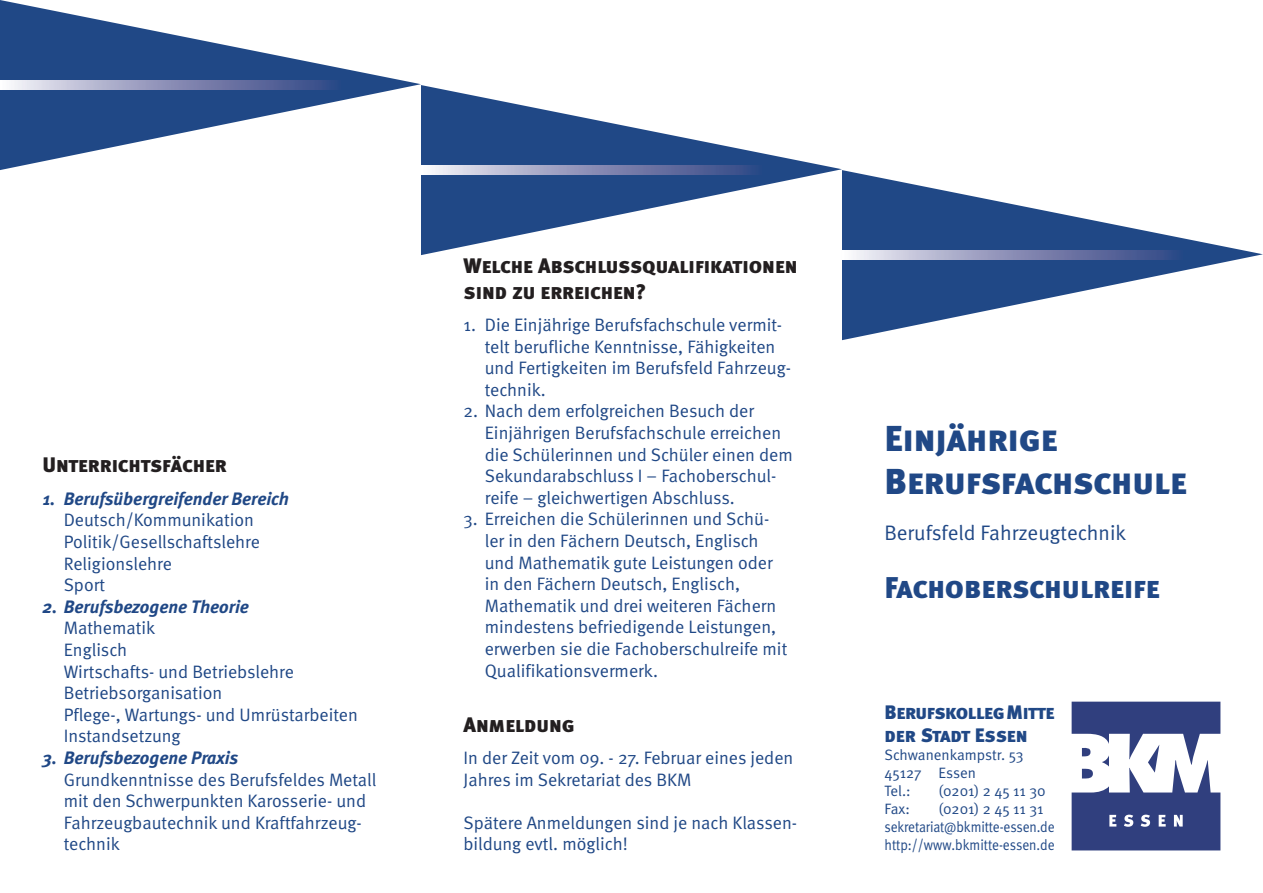
<style>
.page{position:relative;width:1263px;height:893px;background:#fff}
.page>*{position:absolute;margin:0;border:0;box-sizing:border-box;transform-origin:0 0}
.Überschrift_1{font:36px/43.2px "Meta Black Caps";color:#204886}
.Überschrift_1-2{font:30px "Meta Black Caps";color:#204886}
.Überschrift_3{font:21px/25.2px "Meta Black Caps";color:#231f20}
.Text{font:21px "Meta Normal";color:#204886}
.Adresse{font:19.5px "Meta Black Caps";letter-spacing:-.02em;color:#204886}
.Text_Aufzählung{font:18px/21.6px "Meta Normal";color:#204886}
.Text-2{font:18px/21.6px "Meta Normal";color:#204886}
.Adresse-2{font:15px "Meta Normal";letter-spacing:-.005em;color:#204886}
.Adresse-3{font:15px "Meta Normal";letter-spacing:-.005em;color:#204886;scale:.9 1}
.s1{font-family:"Meta";font-weight:700;font-style:italic}
</style>
<div class="page">
<svg style="left:0;top:0;width:42px;height:170px;background:#2e538d"></svg>
<svg style="left:842px;top:247px;width:421px;height:93px"></svg>
<svg style="left:0;top:81px;width:42px;height:8px"></svg>
<svg style="left:842px;top:251px;width:340px;height:8px;background:#8e95b9"></svg>
<svg style="left:42px;top:8px;width:1184px;height:239px"></svg>
<svg style="left:1071px;top:702px;width:149px;height:148px"></svg>
<p class="Überschrift_3" style="left:43px;top:452px;width:186px">Unterrichtsfächer</p>
<p class="Text_Aufzählung" style="left:64px;top:488px;width:227px;text-indent:-21px"><span class="s1">1. Berufsübergreifender Bereich<br></span>Deutsch/Kommunikation<br>Politik/Gesellschaftslehre<br>Religionslehre<br>Sport</p>
<p class="Text_Aufzählung" style="left:64px;top:596px;width:296px;text-indent:-21px"><span class="s1">2. Berufsbezogene Theorie<br></span>Mathematik<br>Englisch<br>Wirtschafts- und Betriebslehre<br>Betriebsorganisation<br>Pflege-, Wartungs- und Umrüstarbeiten<br>Instandsetzung</p>
<p class="Text_Aufzählung" style="left:64px;top:747px;width:314px;text-indent:-21px"><span class="s1">3. Berufsbezogene Praxis<br></span>Grundkenntnisse des Berufsfeldes Metall mit den Schwerpunkten Karosserie- und<br>Fahrzeugbautechnik und Kraftfahrzeug&shy;technik</p>
<p class="Überschrift_3" style="left:463px;top:253px;width:336px">Welche Abschlussqualifikationen sind zu erreichen?</p>
<p class="Text_Aufzählung" style="left:485px;top:314px;width:308px;text-indent:-21px">1. Die Einjährige Berufsfachschule vermit&shy;telt berufliche Kenntnisse, Fähigkeiten und Fertigkeiten im Berufsfeld Fahrzeug&shy;technik.</p>
<p class="Text_Aufzählung" style="left:485px;top:400px;width:310px;text-indent:-21px">2. Nach dem erfolgreichen Besuch der Einjährigen Berufsfachschule erreichen die Schülerinnen und Schüler einen dem Sekundarabschluss I – Fachoberschul&shy;reife – gleichwertigen Abschluss.</p>
<p class="Text_Aufzählung" style="left:485px;top:508px;width:304px;text-indent:-21px">3. Erreichen die Schülerinnen und Schü&shy;ler in den Fächern Deutsch, Englisch und Mathematik gute Leistungen oder in den Fächern Deutsch, Englisch, Mathematik und drei weiteren Fächern mindestens befriedigende Leistungen, erwerben sie die Fachoberschulreife mit Qualifikationsvermerk.</p>
<p class="Überschrift_3" style="left:463px;top:711px;width:113px">Anmeldung</p>
<p class="Text-2" style="left:463px;top:747px;width:331px">In der Zeit vom 09. - 27. Februar eines jeden<br>Jahres im Sekretariat des BKM</p>
<p class="Text-2" style="left:463px;top:812px;width:335px">Spätere Anmeldungen sind je nach Klassen&shy;bildung evtl. möglich!</p>
<p class="Überschrift_1" style="left:884px;top:416px;width:304px">Einjährige<br>Berufsfachschule</p>
<p class="Text" style="left:884px;top:521px;width:243px">Berufsfeld Fahrzeugtechnik</p>
<p class="Überschrift_1-2" style="left:884px;top:569px;width:277px">Fachoberschulreife</p>
<p class="Adresse" style="left:884px;top:700px;width:172px">Berufskolleg Mitte</p>
<p class="Adresse" style="left:884px;top:724px;width:145px">der Stadt Essen</p>
<p class="Adresse-2" style="left:884px;top:747px;width:141px">Schwanenkampstr. 53</p>
<p class="Adresse-2" style="left:884px;top:765px;width:93px">45127 Essen</p>
<p class="Adresse-2" style="left:884px;top:783px;width:28px">Tel.:</p>
<p class="Adresse-2" style="left:938px;top:783px;width:109px">(0201) 2 45 11 30</p>
<p class="Adresse-2" style="left:884px;top:801px;width:27px">Fax:</p>
<p class="Adresse-2" style="left:938px;top:801px;width:106px">(0201) 2 45 11 31</p>
<p class="Adresse-3" style="left:884px;top:819px;width:191px">sekretariat@bkmitte-essen.de</p>
<p class="Adresse-3" style="left:884px;top:837px;width:190px">http://www.bkmitte-essen.de</p>
</div>
